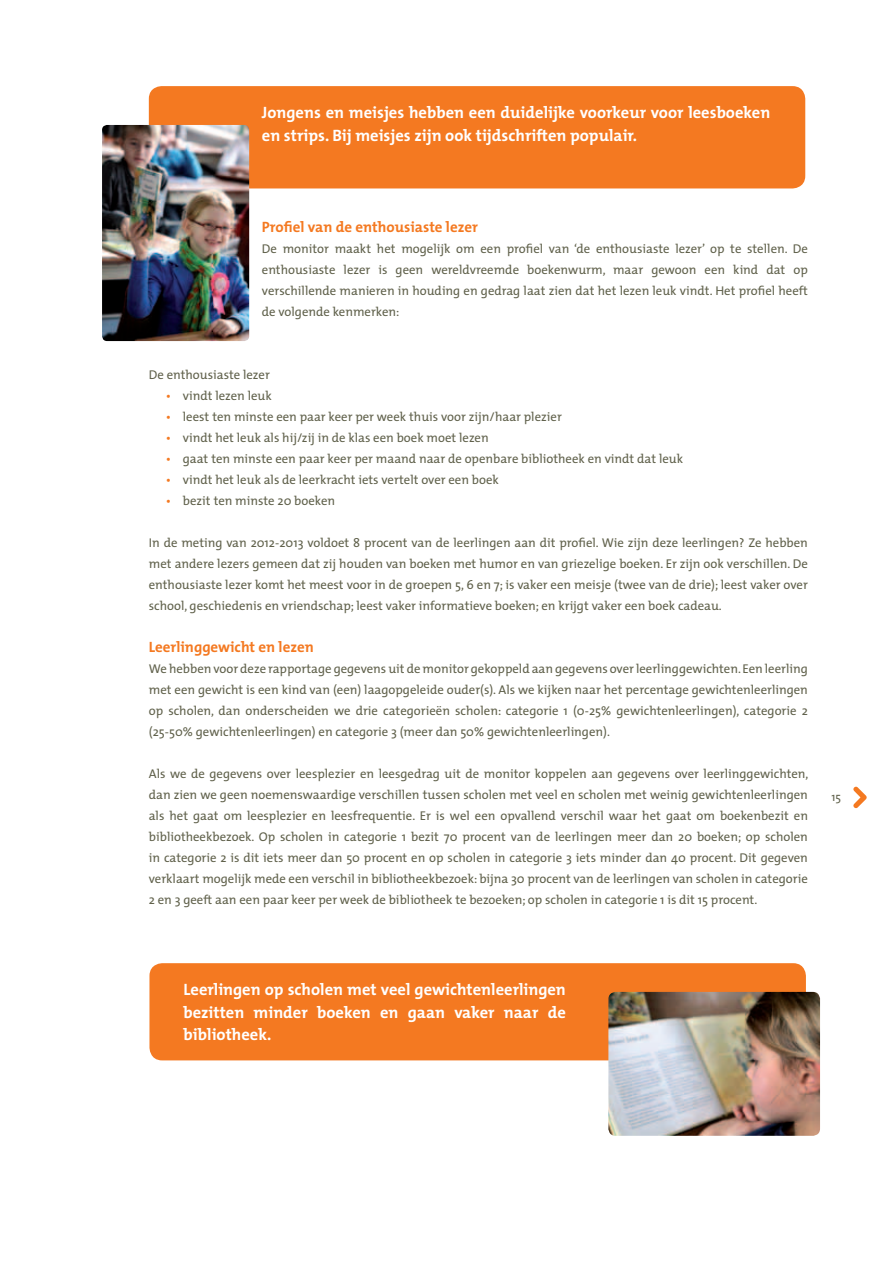
<style>
.page{position:relative;width:893px;height:1263px;background:#fff}
.page>*{position:absolute;margin:0;border:0;box-sizing:border-box;transform-origin:0 0}
.t1{font:700 16.5px/22.5px "The Mix";color:#fff}
.t2{font:700 15px "The Mix";color:#f47921}
.t3{font:12.75px/21px "The Mix";color:#60614b;text-align:justify}
.t4{font:12px "The Mix";color:#60614b}
.s1{color:#f47921}
</style>
<div class="page">
<svg style="left:853px;top:787px;width:14px;height:21px"></svg>
<div style="left:149px;top:86px;width:656px;height:102px;background:#f47921;border-radius:13px"></div>
<img style="left:102px;top:125px;width:147px;height:216px">
<div style="left:149px;top:963px;width:657px;height:97px;background:#f47921;border-radius:13px"></div>
<img style="left:608px;top:992px;width:212px;height:144px">
<p class="t1" style="left:262px;top:102px;width:510px">Jongens en meisjes hebben een duidelijke voorkeur voor leesboeken en strips. Bij meisjes zijn ook tijdschriften populair.</p>
<p class="t2" style="left:262px;top:217px;width:217px">Profiel van de enthousiaste lezer</p>
<p class="t3" style="left:262px;top:238px;width:548px">De monitor maakt het mogelijk om een profiel van ‘de enthousiaste lezer’ op te stellen. De enthousiaste lezer is geen wereldvreemde boekenwurm, maar gewoon een kind dat op verschillende manieren in houding en gedrag laat zien dat het lezen leuk vindt. Het profiel heeft de volgende kenmerken:</p>
<p class="t3" style="left:149px;top:364px;width:123px">De enthousiaste lezer</p>
<p class="t3" style="left:166px;top:385px;width:108px"><span class="s1">•</span> vindt lezen leuk</p>
<p class="t3" style="left:166px;top:406px;width:397px"><span class="s1">•</span> leest ten minste een paar keer per week thuis voor zijn/haar plezier</p>
<p class="t3" style="left:166px;top:427px;width:324px"><span class="s1">•</span> vindt het leuk als hij/zij in de klas een boek moet lezen</p>
<p class="t3" style="left:166px;top:448px;width:519px"><span class="s1">•</span> gaat ten minste een paar keer per maand naar de openbare bibliotheek en vindt dat leuk</p>
<p class="t3" style="left:166px;top:469px;width:335px"><span class="s1">•</span> vindt het leuk als de leerkracht iets vertelt over een boek</p>
<p class="t3" style="left:166px;top:490px;width:171px"><span class="s1">•</span> bezit ten minste 20 boeken</p>
<p class="t3" style="left:149px;top:532px;width:661px">In de meting van 2012-2013 voldoet 8 procent van de leerlingen aan dit profiel. Wie zijn deze leerlingen? Ze hebben met andere lezers gemeen dat zij houden van boeken met humor en van griezelige boeken. Er zijn ook verschillen. De enthousiaste lezer komt het meest voor in de groepen 5, 6 en 7; is vaker een meisje (twee van de drie); leest vaker over school, geschiedenis en vriendschap; leest vaker informatieve boeken; en krijgt vaker een boek cadeau.</p>
<p class="t2" style="left:149px;top:637px;width:166px">Leerlinggewicht en lezen</p>
<p class="t3" style="left:149px;top:658px;width:661px">We hebben voor deze rapportage gegevens uit de monitor gekoppeld aan gegevens over leerlinggewichten. Een leerling met een gewicht is een kind van (een) laagopgeleide ouder(s). Als we kijken naar het percentage gewichtenleerlingen op scholen, dan onderscheiden we drie categorieën scholen: categorie 1 (0-25% gewichtenleerlingen), categorie 2 (25-50% gewichtenleerlingen) en categorie 3 (meer dan 50% gewichtenleerlingen).</p>
<p class="t3" style="left:149px;top:763px;width:661px">Als we de gegevens over leesplezier en leesgedrag uit de monitor koppelen aan gegevens over leerlinggewichten, dan zien we geen noemenswaardige verschillen tussen scholen met veel en scholen met weinig gewichtenleerlingen als het gaat om leesplezier en leesfrequentie. Er is wel een opvallend verschil waar het gaat om boekenbezit en bibliotheekbezoek. Op scholen in categorie 1 bezit 70 procent van de leerlingen meer dan 20 boeken; op scholen in categorie 2 is dit iets meer dan 50 procent en op scholen in categorie 3 iets minder dan 40 procent. Dit gegeven verklaart mogelijk mede een verschil in bibliotheekbezoek: bijna 30 procent van de leerlingen van scholen in categorie 2 en 3 geeft aan een paar keer per week de bibliotheek te bezoeken; op scholen in categorie 1 is dit 15 procent.</p>
<p class="t4" style="left:832px;top:789px;width:11px">15</p>
<p class="t1" style="left:183px;top:978px;width:384px;text-align:justify">Leerlingen op scholen met veel gewichtenleerlingen bezitten minder boeken en gaan vaker naar de bibliotheek.</p>
</div>
